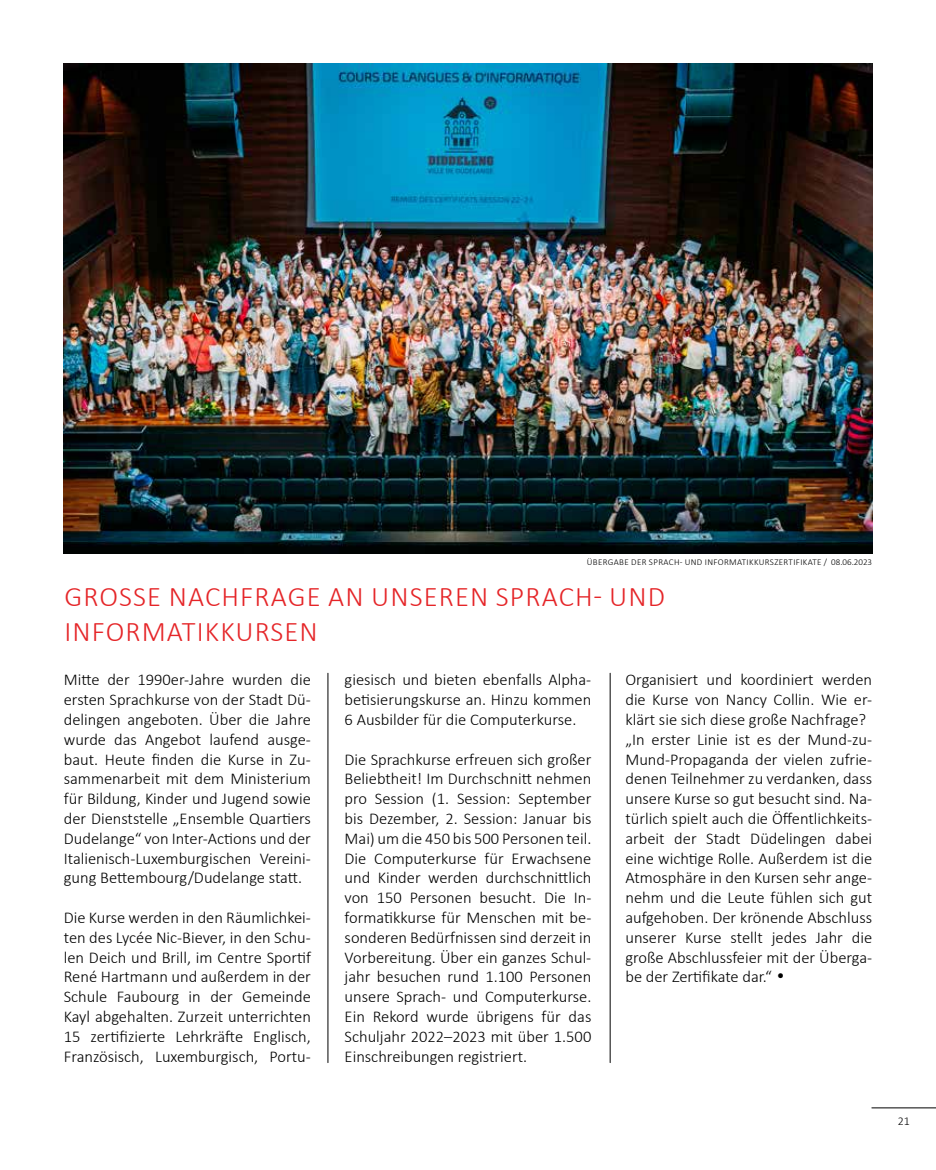
<style>
.page{position:relative;width:936px;height:1170px;background:#fff}
.page>*{position:absolute;margin:0;border:0;box-sizing:border-box;transform-origin:0 0}
.t1{font:300 28.5px/34.2px "Calibri";letter-spacing:.04em;color:#e52528}
.t2{font:300 16.5px/19.8px "Calibri";color:#000;text-align:justify}
.t3{font:300 12px "Calibri";color:#000}
.t4{font:300 9px "Calibri";letter-spacing:.04em;color:#000}
.s1{font-family:"Square 721 BT";font-weight:700;font-stretch:condensed}
</style>
<div class="page">
<hr style="left:871px;top:1107px;width:64px;height:1px;background:#000">
<hr style="left:327px;top:673px;width:1px;height:389px;background:#000">
<hr style="left:609px;top:673px;width:1px;height:389px;background:#000">
<img style="left:64px;top:64px;width:808px;height:489px">
<p class="t4" style="left:586px;top:556px;width:287px">ÜBERGABE DER SPRACH- UND INFORMATIKKURSZERTIFIKATE / 08.06.2023</p>
<h1 class="t1" style="left:64px;top:579px;width:602px">GROSSE NACHFRAGE AN UNSEREN SPRACH- UND<br>INFORMATIKKURSEN</h1>
<p class="t2" style="left:64px;top:669px;width:248px">Mitte der 1990er-Jahre wurden die ersten Sprachkurse von der Stadt Dü&shy;delingen angeboten. Über die Jahre wurde das Angebot laufend ausge&shy;baut. Heute finden die Kurse in Zu&shy;sammenarbeit mit dem Ministerium für Bildung, Kinder und Jugend sowie der Dienststelle „Ensemble Quartiers Dudelange“ von Inter-Actions und der Italienisch-Luxemburgischen Vereini&shy;gung Bettembourg/Dudelange statt.</p>
<p class="t2" style="left:64px;top:907px;width:248px">Die Kurse werden in den Räumlichkei&shy;ten des Lycée Nic-Biever, in den Schu&shy;len Deich und Brill, im Centre Sportif René Hartmann und außerdem in der Schule Faubourg in der Gemeinde Kayl abgehalten. Zurzeit unterrichten 15 zertifizierte Lehrkräfte Englisch, Französisch, Luxemburgisch, Portu-</p>
<p class="t2" style="left:344px;top:669px;width:248px">giesisch und bieten ebenfalls Alpha&shy;betisierungskurse an. Hinzu kommen 6 Ausbilder für die Computerkurse.</p>
<p class="t2" style="left:344px;top:749px;width:248px">Die Sprachkurse erfreuen sich großer Beliebtheit! Im Durchschnitt nehmen pro Session (1. Session: September bis Dezember, 2. Session: Januar bis Mai) um die 450 bis 500 Personen teil.<br>Die Computerkurse für Erwachsene und Kinder werden durchschnittlich von 150 Personen besucht. Die In&shy;formatikkurse für Menschen mit be&shy;sonderen Bedürfnissen sind derzeit in Vorbereitung. Über ein ganzes Schul&shy;jahr besuchen rund 1.100 Personen unsere Sprach- und Computerkurse.<br>Ein Rekord wurde übrigens für das Schuljahr 2022–2023 mit über 1.500<br>Einschreibungen registriert.</p>
<p class="t2" style="left:625px;top:669px;width:248px;text-align:left">Organisiert und koordiniert werden die Kurse von Nancy Collin. Wie er&shy;klärt sie sich diese große Nachfrage? „In erster Linie ist es der Mund-zu-Mund-Propaganda der vielen zufrie&shy;denen Teilnehmer zu verdanken, dass unsere Kurse so gut besucht sind. Na&shy;türlich spielt auch die Öffentlichkeits&shy;arbeit der Stadt Düdelingen dabei eine wichtige Rolle. Außerdem ist die Atmosphäre in den Kursen sehr ange&shy;nehm und die Leute fühlen sich gut aufgehoben. Der krönende Abschluss unserer Kurse stellt jedes Jahr die große Abschlussfeier mit der Überga&shy;be der Zertifikate dar.“ <span class="s1">•</span></p>
<p class="t3" style="left:897px;top:1113px;width:14px">21</p>
</div>
